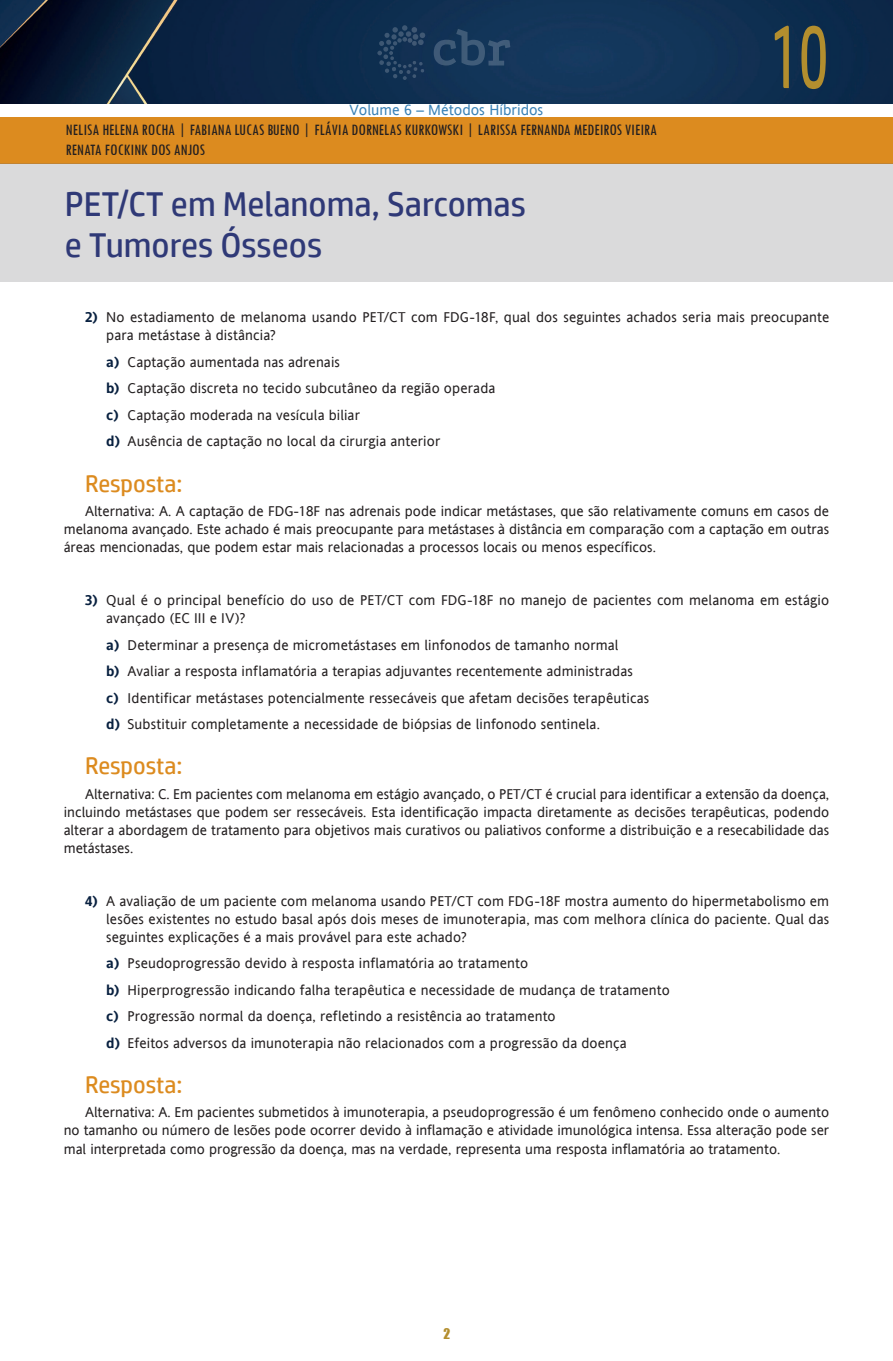
<style>
.page{position:relative;width:893px;height:1361px;background:#fff}
.page>*{position:absolute;margin:0;border:0;box-sizing:border-box;transform-origin:0 0}
.numero_capitulo{font:90px "HP Simplified";color:#b38e2e;scale:.6 1}
.titulo_capitulo{font:34.5px/41.4px "HP Simplified";color:#2f3977}
.Peso_02{font:24px "HP Simplified";letter-spacing:-.005em;color:#dc8b1f}
.autores{font:condensed 16.5px/19.8px "Tw Cen";color:#231f20}
.t1{font:15px "Andale Sansfor VST";color:#3981b6}
.t2{font:14.25px/18px "Andale Sansfor VST";letter-spacing:.01em;color:#231f20;text-align:justify}
.t3{font:13.5px "Impact";color:#b38e2e}
.s1{font-weight:700;color:#092140}
</style>
<div class="page">
<img style="left:0;top:0;width:893px;height:103px">
<div style="left:0;top:117px;width:893px;height:46px;background:#dc8b1f"></div>
<div style="left:0;top:163px;width:893px;height:119px;background:#dadadb"></div>
<svg style="left:434px;top:29px;width:76px;height:37px;background:#224263"></svg>
<svg style="left:377px;top:25px;width:48px;height:55px;background:#1a3859"></svg>
<p class="t1" style="left:350px;top:100px;width:195px">Volume 6 – Métodos Híbridos</p>
<p class="autores" style="left:66px;top:119px;width:593px">NELISA HELENA ROCHA | FABIANA LUCAS BUENO | FLÁVIA DORNELAS KURKOWSKI | LARISSA FERNANDA MEDEIROS VIEIRA<br>RENATA FOCKINK DOS ANJOS</p>
<p class="titulo_capitulo" style="left:65px;top:182px;width:463px">PET/CT em Melanoma, Sarcomas e Tumores Ósseos</p>
<p class="numero_capitulo" style="left:770px;top:5px;width:98px">10</p>
<p class="t2" style="left:106px;top:308px;width:724px;text-indent:-21px"><span class="s1">2)</span> No estadiamento de melanoma usando PET/CT com FDG-18F, qual dos seguintes achados seria mais preocupante para metástase à distância?</p>
<p class="t2" style="left:106px;top:352px;width:235px"><span class="s1">a)</span> Captação aumentada nas adrenais</p>
<p class="t2" style="left:106px;top:379px;width:390px"><span class="s1">b)</span> Captação discreta no tecido subcutâneo da região operada</p>
<p class="t2" style="left:106px;top:405px;width:255px"><span class="s1">c)</span> Captação moderada na vesícula biliar</p>
<p class="t2" style="left:106px;top:432px;width:335px"><span class="s1">d)</span> Ausência de captação no local da cirurgia anterior</p>
<p class="Peso_02" style="left:85px;top:469px;width:99px">Resposta:</p>
<p class="t2" style="left:64px;top:502px;width:767px;text-indent:21px">Alternativa: A. A captação de FDG-18F nas adrenais pode indicar metástases, que são relativamente comuns em casos de melanoma avançado. Este achado é mais preocupante para metástases à distância em comparação com a captação em outras áreas mencionadas, que podem estar mais relacionadas a processos locais ou menos específicos.</p>
<p class="t2" style="left:106px;top:591px;width:724px;text-indent:-21px"><span class="s1">3)</span> Qual é o principal benefício do uso de PET/CT com FDG-18F no manejo de pacientes com melanoma em estágio avançado (EC III e IV)?</p>
<p class="t2" style="left:106px;top:635px;width:514px"><span class="s1">a)</span> Determinar a presença de micrometástases em linfonodos de tamanho normal</p>
<p class="t2" style="left:106px;top:662px;width:528px"><span class="s1">b)</span> Avaliar a resposta inflamatória a terapias adjuvantes recentemente administradas</p>
<p class="t2" style="left:106px;top:688px;width:544px"><span class="s1">c)</span> Identificar metástases potencialmente ressecáveis que afetam decisões terapêuticas</p>
<p class="t2" style="left:106px;top:715px;width:495px"><span class="s1">d)</span> Substituir completamente a necessidade de biópsias de linfonodo sentinela.</p>
<p class="Peso_02" style="left:85px;top:752px;width:99px">Resposta:</p>
<p class="t2" style="left:64px;top:784px;width:767px;text-indent:21px">Alternativa: C. Em pacientes com melanoma em estágio avançado, o PET/CT é crucial para identificar a extensão da doença, incluindo metástases que podem ser ressecáveis. Esta identificação impacta diretamente as decisões terapêuticas, podendo alterar a abordagem de tratamento para objetivos mais curativos ou paliativos conforme a distribuição e a resecabilidade das metástases.</p>
<p class="t2" style="left:106px;top:891px;width:724px;text-indent:-21px"><span class="s1">4)</span> A avaliação de um paciente com melanoma usando PET/CT com FDG-18F mostra aumento do hipermetabolismo em lesões existentes no estudo basal após dois meses de imunoterapia, mas com melhora clínica do paciente. Qual das seguintes explicações é a mais provável para este achado?</p>
<p class="t2" style="left:106px;top:954px;width:423px"><span class="s1">a)</span> Pseudoprogressão devido à resposta inflamatória ao tratamento</p>
<p class="t2" style="left:106px;top:980px;width:565px"><span class="s1">b)</span> Hiperprogressão indicando falha terapêutica e necessidade de mudança de tratamento</p>
<p class="t2" style="left:106px;top:1007px;width:451px"><span class="s1">c)</span> Progressão normal da doença, refletindo a resistência ao tratamento</p>
<p class="t2" style="left:106px;top:1033px;width:522px"><span class="s1">d)</span> Efeitos adversos da imunoterapia não relacionados com a progressão da doença</p>
<p class="Peso_02" style="left:85px;top:1071px;width:99px">Resposta:</p>
<p class="t2" style="left:64px;top:1103px;width:767px;text-indent:21px">Alternativa: A. Em pacientes submetidos à imunoterapia, a pseudoprogressão é um fenômeno conhecido onde o aumento no tamanho ou número de lesões pode ocorrer devido à inflamação e atividade imunológica intensa. Essa alteração pode ser mal interpretada como progressão da doença, mas na verdade, representa uma resposta inflamatória ao tratamento.</p>
<p class="t3" style="left:443px;top:1323px;width:8px">2</p>
</div>
